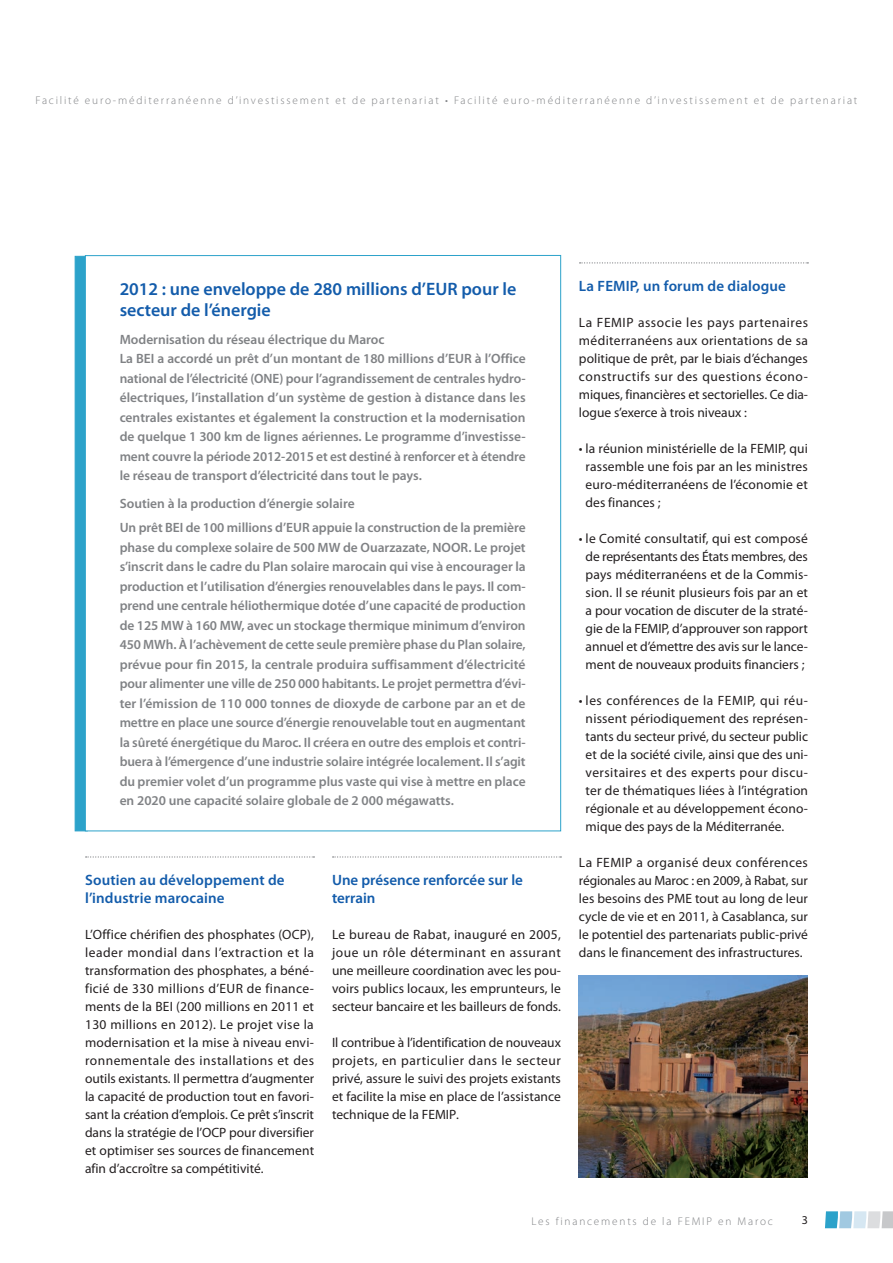
<style>
.page{position:relative;width:893px;height:1263px;background:#fff}
.page>*{position:absolute;margin:0;border:0;box-sizing:border-box;transform-origin:0 0}
.t1{font:600 18px/21px "Myriad Pro";color:#135cab}
.t2{font:600 15px/18px "Myriad Pro";letter-spacing:.01em;color:#135cab}
.t3{font:13.5px/18px "Myriad Pro";color:#231f20;text-align:justify}
.t4{font:600 13.5px/19.5px "Myriad Pro";color:#808285}
.t5{font:12px "Myriad Pro";color:#231f20}
.t6{font:300 11.25px "Myriad Pro";letter-spacing:.16em;color:#808285}
</style>
<div class="page">
<svg style="left:825px;top:1211px;width:68px;height:17px"></svg>
<div style="left:75px;top:256px;width:12px;height:575px;background:#2ca2ca"></div>
<svg style="left:86px;top:856px;width:228px;height:1px"></svg>
<svg style="left:333px;top:856px;width:228px;height:1px"></svg>
<svg style="left:580px;top:262px;width:228px;height:1px"></svg>
<img style="left:579px;top:975px;width:229px;height:203px">
<p class="t6" style="left:12px;top:94px;width:870px">European Investment Bank • European Investment Bank • European Investment Bank • European Investment Bank • Europ an Investment Bank</p>
<p class="t6" style="left:36px;top:94px;width:823px">Facilité euro-méditerranéenne d’investissement et de partenariat • Facilité euro-méditerranéenne d’investissement et de partenariat</p>
<h1 class="t1" style="left:120px;top:278px;width:398px">2012 : une enveloppe de 280 millions d’EUR pour le secteur de l’énergie</h1>
<p class="t4" style="left:120px;top:330px;width:408px">Modernisation du réseau électrique du Maroc<br>La BEI a accordé un prêt d’un montant de 180 millions d’EUR à l’Office national de l’électricité (ONE) pour l’agrandissement de centrales hydro&shy;électriques, l’installation d’un système de gestion à distance dans les centrales existantes et également la construction et la modernisation de quelque 1 300 km de lignes aériennes. Le programme d’investisse&shy;ment couvre la période 2012-2015 et est destiné à renforcer et à étendre le réseau de transport d’électricité dans tout le pays.</p>
<p class="t4" style="left:120px;top:492px;width:408px;line-height:23.7px">Soutien à la production d’énergie solaire<br>Un prêt BEI de 100 millions d’EUR appuie la construction de la première</p>
<p class="t4" style="left:120px;top:537px;width:408px;text-align:justify">phase du complexe solaire de 500 MW de Ouarzazate, NOOR. Le projet s’inscrit dans le cadre du Plan solaire marocain qui vise à encourager la production et l’utilisation d’énergies renouvelables dans le pays. Il com&shy;prend une centrale héliothermique dotée d’une capacité de production de 125 MW à 160 MW, avec un stockage thermique minimum d’environ 450 MWh. À l’achèvement de cette seule première phase du Plan solaire, prévue pour fin 2015, la centrale produira suffisamment d’électricité pour alimenter une ville de 250 000 habitants. Le projet permettra d’évi&shy;ter l’émission de 110 000 tonnes de dioxyde de carbone par an et de mettre en place une source d’énergie renouvelable tout en augmentant la sûreté énergétique du Maroc. Il créera en outre des emplois et contri&shy;buera à l’émergence d’une industrie solaire intégrée localement. Il s’agit du premier volet d’un programme plus vaste qui vise à mettre en place en 2020 une capacité solaire globale de 2 000 mégawatts.</p>
<p class="t2" style="left:85px;top:871px;width:201px">Soutien au développement de l’industrie marocaine</p>
<p class="t3" style="left:85px;top:926px;width:231px">L’Office chérifien des phosphates (OCP), leader mondial dans l’extraction et la transformation des phosphates, a béné&shy;ficié de 330 millions d’EUR de finance&shy;ments de la BEI (200 millions en 2011 et 130 millions en 2012). Le projet vise la modernisation et la mise à niveau envi&shy;ronnementale des installations et des outils existants. Il permettra d’augmenter la capacité de production tout en favori&shy;sant la création d’emplois. Ce prêt s’inscrit dans la stratégie de l’OCP pour diversifier et optimiser ses sources de financement afin d’accroître sa compétitivité.</p>
<p class="t2" style="left:332px;top:871px;width:192px">Une présence renforcée sur le terrain</p>
<p class="t3" style="left:332px;top:926px;width:231px">Le bureau de Rabat, inauguré en 2005, joue un rôle déterminant en assurant une meilleure coordination avec les pou&shy;voirs publics locaux, les emprunteurs, le secteur bancaire et les bailleurs de fonds.</p>
<p class="t3" style="left:332px;top:1034px;width:230px">Il contribue à l’identification de nouveaux projets, en particulier dans le secteur privé, assure le suivi des projets existants et facilite la mise en place de l’assistance technique de la FEMIP.</p>
<p class="t2" style="left:579px;top:277px;width:209px">La FEMIP, un forum de dialogue</p>
<p class="t3" style="left:579px;top:314px;width:231px">La FEMIP associe les pays partenaires méditerranéens aux orientations de sa politique de prêt, par le biais d’échanges constructifs sur des questions écono&shy;miques, financières et sectorielles. Ce dia&shy;logue s’exerce à trois niveaux :</p>
<p class="t3" style="left:586px;top:440px;width:224px;text-indent:-7px">• la réunion ministérielle de la FEMIP, qui rassemble une fois par an les ministres euro-méditerranéens de l’économie et des finances ;</p>
<p class="t3" style="left:579px;top:530px;width:231px;text-align:center">• le Comité consultatif, qui est composé de représentants des États membres, des pays méditerranéens et de la Commis&shy;sion. Il se réunit plusieurs fois par an et a pour vocation de discuter de la straté&shy;gie de la FEMIP, d’approuver son rapport annuel et d’émettre des avis sur le lance&shy;ment de nouveaux produits financiers ;</p>
<p class="t3" style="left:586px;top:692px;width:224px;text-indent:-7px">• les conférences de la FEMIP, qui réu&shy;nissent périodiquement des représen&shy;tants du secteur privé, du secteur public et de la société civile, ainsi que des uni&shy;versitaires et des experts pour discu&shy;ter de thématiques liées à l’intégration régionale et au développement écono&shy;mique des pays de la Méditerranée.</p>
<p class="t3" style="left:579px;top:854px;width:230px">La FEMIP a organisé deux conférences régionales au Maroc : en 2009, à Rabat, sur les besoins des PME tout au long de leur cycle de vie et en 2011, à Casablanca, sur le potentiel des partenariats public-privé dans le financement des infrastructures.</p>
<p class="t6" style="left:568px;top:1215px;width:206px">Fich pays • EIB loans in Leban n</p>
<p class="t5" style="left:802px;top:1213px;width:8px">3</p>
<p class="t6" style="left:531px;top:1215px;width:243px">Les financements de la FEMIP en Maroc</p>
</div>
